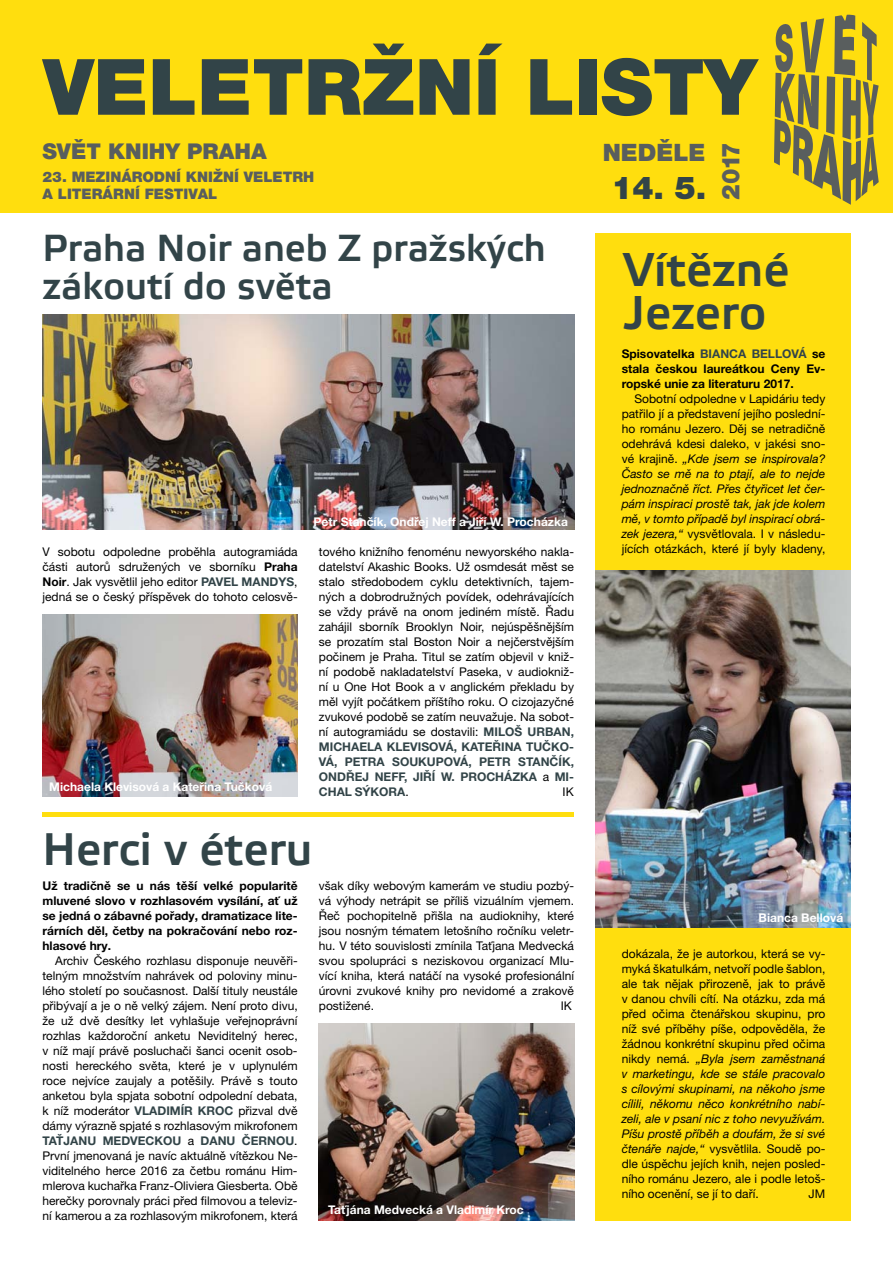
<style>
.page{position:relative;width:893px;height:1263px;background:#fff}
.page>*{position:absolute;margin:0;border:0;box-sizing:border-box;transform-origin:0 0}
.t1{font:700 77.7px "Helvetica Neue LT Pro";color:#324448}
.t2{font:47.4px/43.3px "Elektra Medium Pro";color:#324448}
.t3{font:45.6px "Elektra Medium Pro";color:#324448}
.t4{font:37.65px/37.5px "Elektra Medium Pro";color:#324448}
.t5{font:700 31.65px "Helvetica Neue LT Pro";color:#324448}
.t6{font:700 24.75px "Helvetica Neue LT Pro";color:#595e5e;scale:.94 1}
.t7{font:700 24px "Helvetica Neue LT Pro";color:#595e5e}
.t8{font:700 21.75px "Helvetica Neue LT Pro";color:#595e5e}
.t9{font:700 14.55px/17.2px "Helvetica Neue LT Pro";color:#595e5e}
.t10{font:12px/15px "Helvetica Neue LT Pro";color:#000;text-align:justify}
.t11{font:700 12px/15px "Helvetica Neue LT Pro";color:#000;text-align:justify}
.t12{font:700 12px "Helvetica Neue LT Pro";color:#fff}
.t13{font:700 12px/15px "Helvetica Neue LT Pro";color:#324448;text-align:justify}
.s1{font-weight:700}
.s2{font-weight:700;color:#324448}
.s3{font-weight:400;color:#000}
.s4{color:#324448}
.s5{font-style:italic}
</style>
<div class="page">
<div style="left:595px;top:233px;width:255px;height:987px;background:#ffde0e"></div>
<hr style="left:43px;top:812px;width:531px;height:4px;background:#ffde0e">
<div style="left:0;top:0;width:893px;height:213px;background:#ffde0e"></div>
<svg style="left:774px;top:15px;width:105px;height:190px"></svg>
<img style="left:43px;top:614px;width:255px;height:182px">
<img style="left:43px;top:315px;width:531px;height:214px">
<img style="left:595px;top:571px;width:255px;height:357px">
<img style="left:319px;top:1023px;width:255px;height:197px">
<h1 class="t1" style="left:43px;top:40px;width:715px">VELETRŽNÍ LISTY</h1>
<h3 class="t8" style="left:42px;top:138px;width:226px">SVĚT KNIHY PRAHA</h3>
<p class="t9" style="left:43px;top:168px;width:273px">23. MEZINÁRODNÍ KNIŽNÍ VELETRH<br>A LITERÁRNÍ FESTIVAL</p>
<h3 class="t4" style="left:43px;top:231px;width:505px">Praha Noir aneb Z pražských zákoutí do světa</h3>
<p class="t12" style="left:314px;top:514px;width:256px">Petr Stančík, Ondřej Neff a Jiří W. Procházka</p>
<p class="t10" style="left:43px;top:544px;width:257px">V sobotu odpoledne proběhla autogramiáda části autorů sdružených ve sborníku <span class="s1">Praha Noir</span>. Jak vysvětlil jeho editor <span class="s2">Pavel Mandys</span>, jedná se o český příspěvek do tohoto celosvě-</p>
<p class="t10" style="left:319px;top:544px;width:257px">tového knižního fenoménu newyorského nakla&shy;datelství Akashic Books. Už osmdesát měst se stalo středobodem cyklu detektivních, tajem&shy;ných a dobrodružných povídek, odehrávajících se vždy právě na onom jediném místě. Řadu zahájil sborník Brooklyn Noir, nejúspěšnějším se prozatím stal Boston Noir a nejčerstvějším počinem je Praha. Titul se zatím objevil v kniž&shy;ní podobě nakladatelství Paseka, v audiokniž&shy;ní u One Hot Book a v anglickém překladu by měl vyjít počátkem příštího roku. O cizojazyčné zvukové podobě se zatím neuvažuje. Na sobot&shy;ní autogramiádu se dostavili: <span class="s2">Miloš Urban, Michaela Klevisová, Kateřina Tučk</span></p>
<p class="t13" style="left:560px;top:739px;width:16px">o-</p>
<p class="t13" style="left:319px;top:754px;width:100px">vá, Petra Soukup</p>
<p class="t13" style="left:319px;top:754px;width:257px;text-indent:125px">ová, Petr Stanč ík, Ondřej Neff, Jiří W. Procházka <span class="s3">a</span> Mi&shy;chal Sýkora<span class="s3">.</span></p>
<p class="t12" style="left:49px;top:779px;width:224px">Michaela Klevisová a Kateřina Tučková</p>
<p class="t10" style="left:563px;top:784px;width:13px">IK</p>
<h3 class="t3" style="left:43px;top:824px;width:271px">Herci v éteru</h3>
<p class="t11" style="left:43px;top:878px;width:257px">Už tradičně se u nás těší velké popularitě mluvené slovo v rozhlasovém vysílání, ať už se jedná o zábavné pořady, dramatizace lite&shy;rárních děl, četby na pokračování nebo roz&shy;hlasové hry.</p>
<p class="t10" style="left:43px;top:953px;width:257px;text-indent:13px">Archiv Českého rozhlasu disponuje neuvěři&shy;telným množstvím nahrávek od poloviny minu&shy;lého století po současnost. Další tituly neustále přibývají a je o ně velký zájem. Není proto divu, že už dvě desítky let vyhlašuje veřejnoprávní rozhlas každoroční anketu Neviditelný herec, v níž mají právě posluchači šanci ocenit osob&shy;nosti hereckého světa, které je v uplynulém roce nejvíce zaujaly a potěšily. Právě s touto anketou byla spjata sobotní odpolední debata, k níž moderátor <span class="s2">Vladimír Kroc</span> přizval dvě dámy výrazně spjaté s rozhlasovým mikrofonem <span class="s2">Taťjanu Medveckou</span> a <span class="s2">Danu Černou</span>.<br>První jmenovaná je navíc aktuálně vítězkou Ne&shy;viditelného herce 2016 za četbu románu Him&shy;mlerova kuchařka Franz-Oliviera Giesberta. Obě herečky porovnaly práci před filmovou a televiz&shy;ní kamerou a za rozhlasovým mikrofonem, která</p>
<p class="t10" style="left:319px;top:878px;width:257px">však díky webovým kamerám ve studiu pozbý&shy;vá výhody netrápit se příliš vizuálním vjemem.<br>Řeč pochopitelně přišla na audioknihy, které jsou nosným tématem letošního ročníku veletr&shy;hu. V této souvislosti zmínila Taťjana Medvecká svou spolupráci s neziskovou organizací Mlu&shy;vící kniha, která natáčí na vysoké profesionální úrovni zvukové knihy pro nevidomé a zrakově postižené.</p>
<p class="t10" style="left:561px;top:998px;width:13px">IK</p>
<p class="t12" style="left:328px;top:1202px;width:197px">Taťjána Medvecká a Vladimír Kroc</p>
<h3 class="t7" style="left:603px;top:138px;width:104px">NEDĚLE</h3>
<h3 class="t5" style="left:611px;top:169px;width:96px">14. 5.</h3>
<h3 class="t6" style="left:716px;top:200px;width:63px;rotate:-90deg">2017</h3>
<h2 class="t2" style="left:623px;top:249px;width:168px">Vítězné<br>Jezero</h2>
<p class="t11" style="left:622px;top:346px;width:205px">Spisovatelka <span class="s4">Bianca Bellová</span> se stala českou laureátkou Ceny Ev&shy;ropské unie za literaturu 2017.</p>
<p class="t10" style="left:622px;top:391px;width:205px;text-indent:13px">Sobotní odpoledne v Lapidáriu tedy patřilo jí a představení jejího poslední&shy;ho románu Jezero. Děj se netradičně odehrává kdesi daleko, v jakési sno&shy;vé krajině. <span class="s5">„Kde jsem se inspirovala?<br>Často se mě na to ptají, ale to nejde jednoznačně říct. Přes čtyřicet let čer&shy;pám inspiraci prostě tak, jak jde kolem mě, v tomto případě byl inspirací obrá&shy;zek jezera,“</span> vysvětlovala. I v následu&shy;jících otázkách, které jí byly kladeny,</p>
<p class="t12" style="left:759px;top:910px;width:86px">Bianca Bellová</p>
<p class="t10" style="left:622px;top:946px;width:205px">dokázala, že je autorkou, která se vy&shy;myká škatulkám, netvoří podle šablon, ale tak nějak přirozeně, jak to právě v danou chvíli cítí. Na otázku, zda má před očima čtenářskou skupinu, pro níž své příběhy píše, odpověděla, že žádnou konkrétní skupinu před očima nikdy nemá. <span class="s5">„Byla jsem zaměstnaná v marketingu, kde se stále pracovalo s cílovými skupinami, na někoho jsme cílili, někomu něco konkrétního nabí&shy;zeli, ale v psaní nic z toho nevyužívám.<br>Píšu prostě příběh a doufám, že si své čtenáře najde,“</span> vysvětlila. Soudě po&shy;dle úspěchu jejích knih, nejen posled&shy;ního románu Jezero, ale i podle letoš&shy;ního ocenění, se jí to daří.</p>
<p class="t10" style="left:809px;top:1186px;width:18px">JM</p>
</div>
